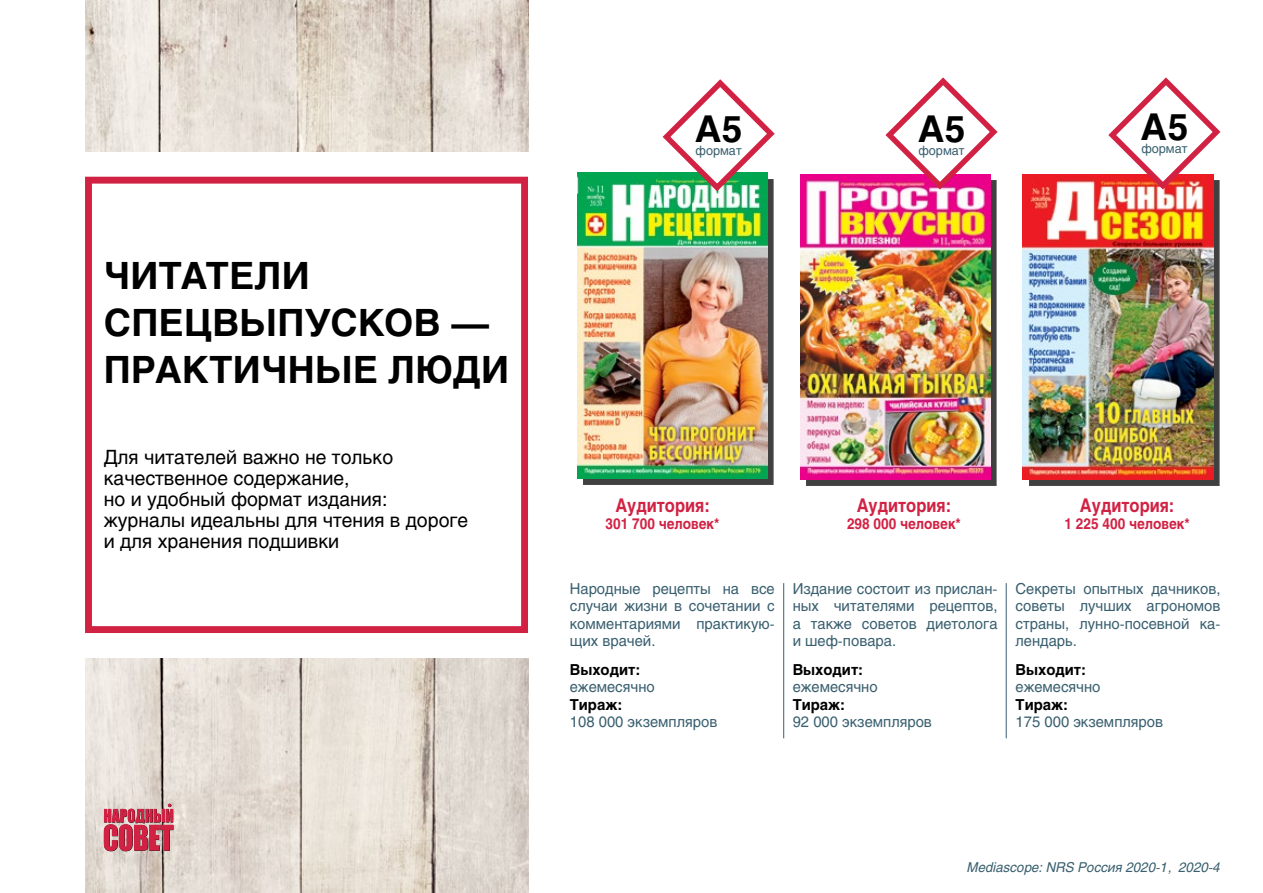
<style>
.page{position:relative;width:1263px;height:893px;background:#fff}
.page>*{position:absolute;margin:0;border:0;box-sizing:border-box;transform-origin:0 0}
.t1{font:700 37.35px/47px "Helios";letter-spacing:.01em;color:#000}
.t2{font:700 36.6px "Helios";color:#000}
.t3{font:19.5px/21px "Helios";color:#000}
.t4{font:700 18.75px "Helios";color:#d12244;scale:.87 1}
.t5{font:15px/17.2px "Helios";color:#395f6f;text-align:justify}
.t6{font:700 15px "Helios";color:#d12244;scale:.9 1}
.t7{font:700 15px "Helios";color:#000}
.t8{font:italic 13.5px "Helios";color:#395f6f}
.t9{font:12.75px "Helios";color:#395f6f}
</style>
<div class="page">
<div style="left:583px;top:179px;width:190px;height:306px;background:#000;opacity:.75"></div>
<img style="left:577px;top:173px;width:190px;height:306px">
<div style="left:806px;top:180px;width:190px;height:306px;background:#000;opacity:.75"></div>
<img style="left:800px;top:174px;width:190px;height:306px">
<div style="left:1029px;top:180px;width:190px;height:306px;background:#000;opacity:.75"></div>
<img style="left:1023px;top:174px;width:190px;height:306px">
<svg style="left:659px;top:79px;width:116px;height:116px"></svg>
<svg style="left:881px;top:77px;width:117px;height:116px"></svg>
<svg style="left:1104px;top:77px;width:117px;height:116px"></svg>
<div style="left:85px;top:177px;width:443px;height:456px;border:7px solid #d12244"></div>
<img style="left:85px;top:0;width:443px;height:151px">
<img style="left:85px;top:658px;width:443px;height:235px">
<hr style="left:783px;top:583px;width:1px;height:155px;background:#395f6f">
<hr style="left:1006px;top:583px;width:1px;height:155px;background:#395f6f">
<svg style="left:104px;top:804px;width:70px;height:47px;background:#c75b6c"></svg>
<h1 class="t1" style="left:104px;top:252px;width:407px">ЧИТАТЕЛИ<br>СПЕЦВЫПУСКОВ —<br>ПРАКТИЧНЫЕ ЛЮДИ</h1>
<h3 class="t3" style="left:104px;top:446px;width:366px">Для читателей важно не только качественное содержание,<br>но и удобный формат издания: журналы идеальны для чтения в дороге и для хранения подшивки</h3>
<h2 class="t2" style="left:695px;top:106px;width:49px">А5</h2>
<p class="t9" style="left:695px;top:142px;width:48px">формат</p>
<h2 class="t2" style="left:918px;top:106px;width:49px">А5</h2>
<p class="t9" style="left:918px;top:142px;width:48px">формат</p>
<h2 class="t2" style="left:1140px;top:104px;width:49px">А5</h2>
<p class="t9" style="left:1141px;top:141px;width:48px">формат</p>
<p class="t4" style="left:615px;top:494px;width:110px">Аудитория:</p>
<p class="t6" style="left:606px;top:514px;width:128px">301 700 человек*</p>
<p class="t4" style="left:857px;top:494px;width:110px">Аудитория:</p>
<p class="t6" style="left:847px;top:514px;width:128px">298 000 человек*</p>
<p class="t4" style="left:1080px;top:494px;width:110px">Аудитория:</p>
<p class="t6" style="left:1064px;top:514px;width:141px">1 225 400 человек*</p>
<p class="t5" style="left:570px;top:580px;width:206px">Народные рецепты на все случаи жизни в сочетании с комментариями практикую&shy;щих врачей.</p>
<p class="t7" style="left:570px;top:660px;width:72px">Выходит:</p>
<p class="t5" style="left:570px;top:678px;width:86px">ежемесячно</p>
<p class="t7" style="left:570px;top:695px;width:54px">Тираж:</p>
<p class="t5" style="left:570px;top:712px;width:149px">108 000 экземпляров</p>
<p class="t5" style="left:793px;top:580px;width:206px">Издание состоит из прислан&shy;ных читателями рецептов, а также советов диетолога и шеф-повара.</p>
<p class="t7" style="left:793px;top:660px;width:72px">Выходит:</p>
<p class="t5" style="left:793px;top:678px;width:86px">ежемесячно</p>
<p class="t7" style="left:793px;top:695px;width:54px">Тираж:</p>
<p class="t5" style="left:793px;top:712px;width:141px">92 000 экземпляров</p>
<p class="t5" style="left:1015px;top:580px;width:206px">Секреты опытных дачников, советы лучших агрономов страны, лунно-посевной ка&shy;лендарь.</p>
<p class="t7" style="left:1015px;top:660px;width:72px">Выходит:</p>
<p class="t5" style="left:1015px;top:678px;width:86px">ежемесячно</p>
<p class="t7" style="left:1015px;top:695px;width:54px">Тираж:</p>
<p class="t5" style="left:1015px;top:712px;width:149px">175 000 экземпляров</p>
<p class="t8" style="left:967px;top:858px;width:255px">Mediascope: NRS Россия 2020-1, 2020-4</p>
</div>
